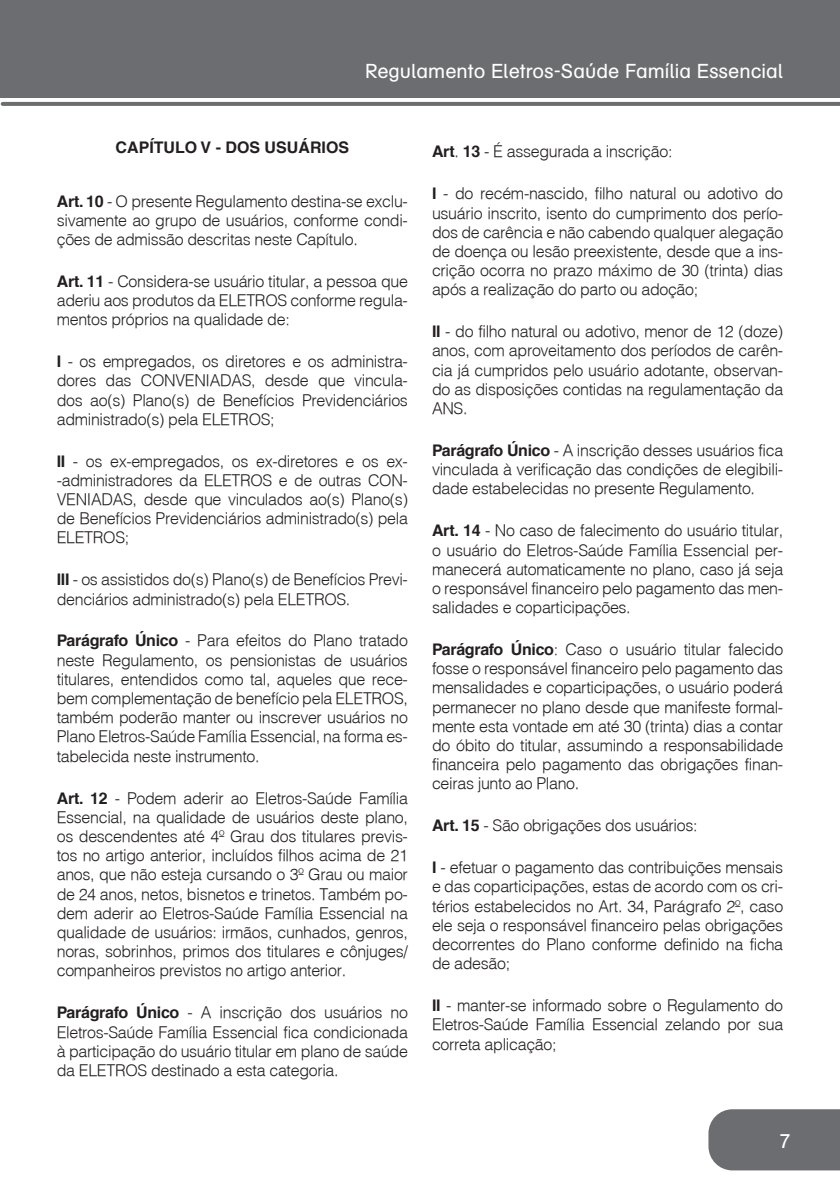
<style>
.page{position:relative;width:840px;height:1191px;background:#fff}
.page>*{position:absolute;margin:0;border:0;box-sizing:border-box;transform-origin:0 0}
.t1{font:20px "AG Schoolbook";color:#fff}
.t2{font:20px "AG Schoolbook Regular A";color:#fff}
.capítulo{font:300 16px/19.2px "Helvetica";letter-spacing:-.02em;color:#231f20;text-align:justify}
.Título_capítulo{font:700 16px "Helvetica";color:#231f20}
.s1{font-weight:700}
</style>
<div class="page">
<div style="left:708px;top:1109px;width:131px;height:61px;background:#6c6d70"></div>
<svg style="left:3px;top:102px;width:836px;height:4px;background:#6f7073"></svg>
<div style="left:0;top:0;width:839px;height:98px;background:#6c6d70"></div>
<p class="t1" style="left:365px;top:60px;width:419px">Regulamento Eletros-Saúde Família Essencial</p>
<p class="Título_capítulo" style="left:115px;top:138px;width:235px">CAPÍTULO V - DOS USUÁRIOS</p>
<p class="capítulo" style="left:57px;top:191px;width:352px"><span class="s1">Art. 10</span> - O presente Regulamento destina-se exclu&shy;sivamente ao grupo de usuários, conforme condi&shy;ções de admissão descritas neste Capítulo.</p>
<p class="capítulo" style="left:57px;top:271px;width:352px"><span class="s1">Art. 11</span> - Considera-se usuário titular, a pessoa que aderiu aos produtos da ELETROS conforme regula&shy;mentos próprios na qualidade de:</p>
<p class="capítulo" style="left:57px;top:351px;width:352px"><span class="s1">I</span> - os empregados, os diretores e os administra&shy;dores das CONVENIADAS, desde que vincula&shy;dos ao(s) Plano(s) de Benefícios Previdenciários administrado(s) pela ELETROS;</p>
<p class="capítulo" style="left:57px;top:451px;width:352px"><span class="s1">II</span> - os ex-empregados, os ex-diretores e os ex--administradores da ELETROS e de outras CON-VENIADAS, desde que vinculados ao(s) Plano(s) de Benefícios Previdenciários administrado(s) pela ELETROS;</p>
<p class="capítulo" style="left:57px;top:569px;width:352px"><span class="s1">III</span> - os assistidos do(s) Plano(s) de Benefícios Previ&shy;denciários administrado(s) pela ELETROS.</p>
<p class="capítulo" style="left:57px;top:630px;width:352px"><span class="s1">Parágrafo Único</span> - Para efeitos do Plano tratado neste Regulamento, os pensionistas de usuários titulares, entendidos como tal, aqueles que rece&shy;bem complementação de benefício pela ELETROS, também poderão manter ou inscrever usuários no Plano Eletros-Saúde Família Essencial, na forma es&shy;tabelecida neste instrumento.</p>
<p class="capítulo" style="left:57px;top:788px;width:352px"><span class="s1">Art. 12</span> - Podem aderir ao Eletros-Saúde Família Essencial, na qualidade de usuários deste plano, os descendentes até 4º Grau dos titulares previs&shy;tos no artigo anterior, incluídos filhos acima de 21 anos, que não esteja cursando o 3º Grau ou maior de 24 anos, netos, bisnetos e trinetos. Também po&shy;dem aderir ao Eletros-Saúde Família Essencial na qualidade de usuários: irmãos, cunhados, genros, noras, sobrinhos, primos dos titulares e cônjuges/ companheiros previstos no artigo anterior.</p>
<p class="capítulo" style="left:57px;top:1002px;width:352px"><span class="s1">Parágrafo Único</span> - A inscrição dos usuários no Eletros-Saúde Família Essencial fica condicionada à participação do usuário titular em plano de saúde da ELETROS destinado a esta categoria.</p>
<p class="capítulo" style="left:432px;top:142px;width:242px"><span class="s1">Art</span>. <span class="s1">13</span> - É assegurada a inscrição:</p>
<p class="capítulo" style="left:432px;top:184px;width:352px"><span class="s1">I</span> - do recém-nascido, filho natural ou adotivo do usuário inscrito, isento do cumprimento dos perío&shy;dos de carência e não cabendo qualquer alegação de doença ou lesão preexistente, desde que a ins&shy;crição ocorra no prazo máximo de 30 (trinta) dias após a realização do parto ou adoção;</p>
<p class="capítulo" style="left:432px;top:321px;width:352px"><span class="s1">II</span> - do filho natural ou adotivo, menor de 12 (doze) anos, com aproveitamento dos períodos de carên&shy;cia já cumpridos pelo usuário adotante, observan&shy;do as disposições contidas na regulamentação da ANS.</p>
<p class="capítulo" style="left:432px;top:440px;width:352px"><span class="s1">Parágrafo Único</span> - A inscrição desses usuários fica vinculada à verificação das condições de elegibili&shy;dade estabelecidas no presente Regulamento.</p>
<p class="capítulo" style="left:432px;top:520px;width:352px"><span class="s1">Art. 14</span> - No caso de falecimento do usuário titular, o usuário do Eletros-Saúde Família Essencial per&shy;manecerá automaticamente no plano, caso já seja o responsável financeiro pelo pagamento das men&shy;salidades e coparticipações.</p>
<p class="capítulo" style="left:432px;top:639px;width:352px"><span class="s1">Parágrafo Único</span>: Caso o usuário titular falecido fosse o responsável financeiro pelo pagamento das mensalidades e coparticipações, o usuário poderá permanecer no plano desde que manifeste formal&shy;mente esta vontade em até 30 (trinta) dias a contar do óbito do titular, assumindo a responsabilidade financeira pelo pagamento das obrigações finan&shy;ceiras junto ao Plano.</p>
<p class="capítulo" style="left:432px;top:815px;width:267px"><span class="s1">Art. 15</span> - São obrigações dos usuários:</p>
<p class="capítulo" style="left:432px;top:857px;width:352px"><span class="s1">I</span> - efetuar o pagamento das contribuições mensais e das coparticipações, estas de acordo com os cri&shy;térios estabelecidos no Art. 34, Parágrafo 2º, caso ele seja o responsável financeiro pelas obrigações decorrentes do Plano conforme definido na ficha de adesão;</p>
<p class="capítulo" style="left:432px;top:995px;width:352px"><span class="s1">II</span> - manter-se informado sobre o Regulamento do Eletros-Saúde Família Essencial zelando por sua correta aplicação;</p>
<p class="t2" style="left:779px;top:1129px;width:13px">7</p>
</div>
